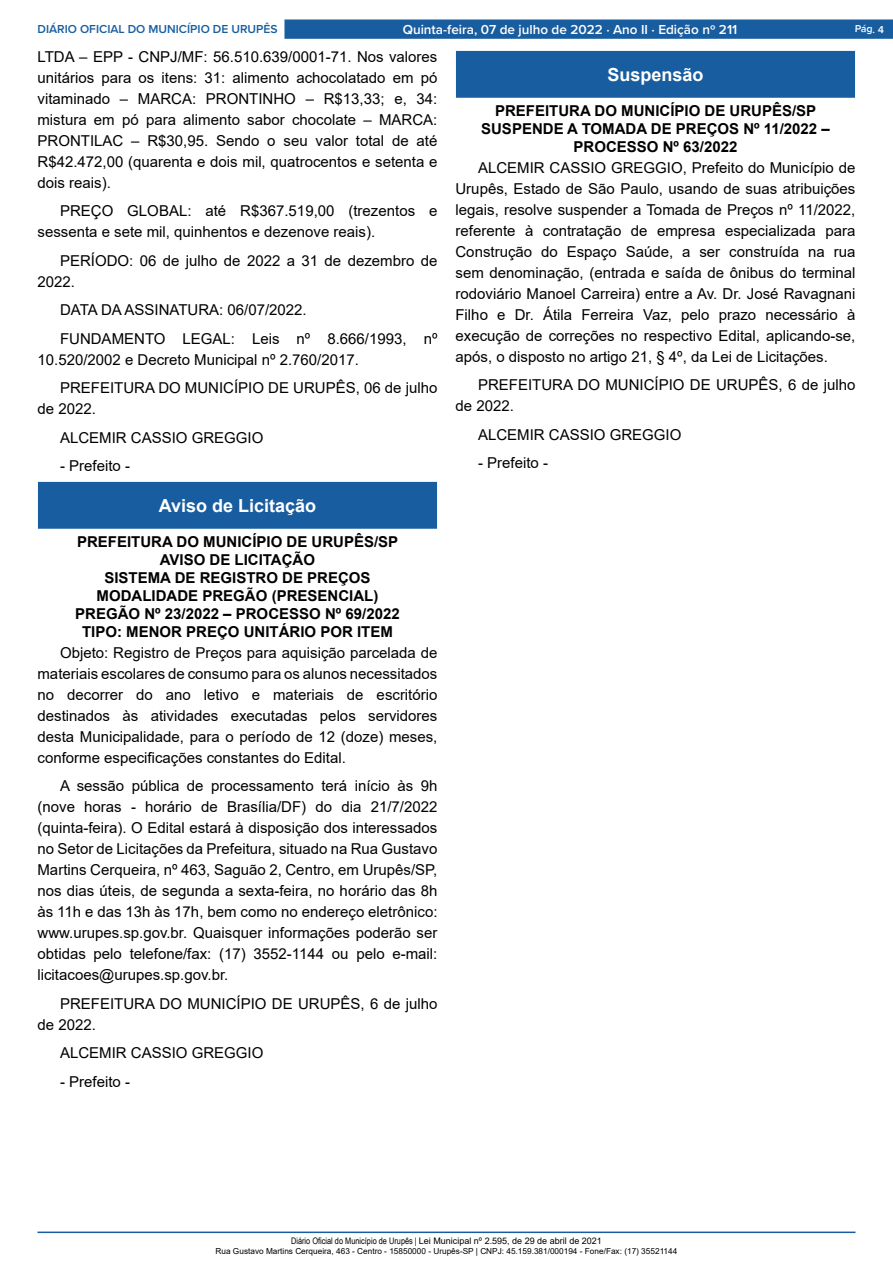
<style>
.page{position:relative;width:893px;height:1263px;background:#fff}
.page>*{position:absolute;margin:0;border:0;box-sizing:border-box;transform-origin:0 0}
.t1{font:700 18px "Arial";color:#fff}
._2_-_Corpo{font:15px/21px "Arial";color:#000}
._1_-_Cabeçalho{font:700 15px/18px "Arial";color:#000;text-align:center}
.t2{font:600 13.5px "Proxima Nova";color:#fff}
.t3{font:600 12px "Proxima Nova";color:#185da0}
.t4{font:600 10.5px "Proxima Nova";color:#fff}
.t5{font:9px "Arial";color:#000}
.t6{font:8.25px "Arial";color:#000}
.s1{font-family:"Arial Narrow"}
</style>
<div class="page">
<hr style="left:38px;top:1231px;width:817px;height:2px;background:#185da0">
<div style="left:284px;top:19px;width:609px;height:20px;background:#185da0;border:1px solid #185da0"></div>
<div style="left:39px;top:482px;width:397px;height:46px;background:#185da0"></div>
<div style="left:38px;top:482px;width:399px;height:47px;border:1px solid #185da0"></div>
<div style="left:456px;top:51px;width:398px;height:46px;background:#185da0"></div>
<div style="left:456px;top:51px;width:399px;height:47px;border:1px solid #185da0"></div>
<p class="t3" style="left:38px;top:20px;width:242px">DIÁRIO OFICIAL DO MUNICÍPIO DE URUPÊS</p>
<p class="t2" style="left:403px;top:19px;width:336px">Quinta-feira, 07 de julho de 2022 ⋅ Ano II ⋅ Edição nº 211</p>
<p class="t4" style="left:855px;top:21px;width:31px;rotate:2deg">Pág. 4</p>
<p class="_2_-_Corpo" style="left:38px;top:46px;width:401px;text-align:justify">LTDA – EPP - CNPJ/MF: 56.510.639/0001-71. Nos valores unitários para os itens: 31: alimento achocolatado em pó vitaminado – MARCA: PRONTINHO – R$13,33; e, 34: mistura em pó para alimento sabor chocolate – MARCA:<br>PRONTILAC – R$30,95. Sendo o seu valor total de até R$42.472,00 (quarenta e dois mil, quatrocentos e setenta e dois reais).</p>
<p class="_2_-_Corpo" style="left:38px;top:200px;width:401px;text-indent:22px">PREÇO GLOBAL: até R$367.519,00 (trezentos e sessenta e sete mil, quinhentos e dezenove reais).</p>
<p class="_2_-_Corpo" style="left:38px;top:250px;width:401px;text-indent:22px">PERÍODO: 06 de julho de 2022 a 31 de dezembro de<br>2022.</p>
<p class="_2_-_Corpo" style="left:60px;top:299px;width:248px">DATA DA ASSINATURA: 06/07/2022.</p>
<p class="_2_-_Corpo" style="left:38px;top:328px;width:401px;text-indent:22px">FUNDAMENTO LEGAL: Leis nº 8.666/1993, nº<br>10.520/2002 e Decreto Municipal nº 2.760/2017.</p>
<p class="_2_-_Corpo" style="left:38px;top:377px;width:401px;text-indent:22px">PREFEITURA DO MUNICÍPIO DE URUPÊS, 06 de julho de 2022.</p>
<p class="_2_-_Corpo" style="left:60px;top:427px;width:205px">ALCEMIR CASSIO GREGGIO</p>
<p class="_2_-_Corpo" style="left:60px;top:455px;width:72px">- Prefeito -</p>
<p class="t1" style="left:159px;top:493px;width:159px">Aviso de Licitação</p>
<p class="_1_-_Cabeçalho" style="left:77px;top:533px;width:323px">PREFEITURA DO MUNICÍPIO DE URUPÊS/SP</p>
<p class="_1_-_Cabeçalho" style="left:160px;top:551px;width:157px">AVISO DE LICITAÇÃO</p>
<p class="_1_-_Cabeçalho" style="left:104px;top:569px;width:268px">SISTEMA DE REGISTRO DE PREÇOS</p>
<p class="_1_-_Cabeçalho" style="left:97px;top:587px;width:283px">MODALIDADE PREGÃO (PRESENCIAL)</p>
<p class="_1_-_Cabeçalho" style="left:75px;top:605px;width:326px">PREGÃO Nº 23/2022 – PROCESSO Nº 69/2022</p>
<p class="_1_-_Cabeçalho" style="left:82px;top:623px;width:312px">TIPO: MENOR PREÇO UNITÁRIO POR ITEM</p>
<p class="_2_-_Corpo" style="left:38px;top:642px;width:401px;text-align:justify;text-indent:22px">Objeto: Registro de Preços para aquisição parcelada de materiais escolares de consumo para os alunos necessitados no decorrer do ano letivo e materiais de escritório destinados às atividades executadas pelos servidores desta Municipalidade, para o período de 12 (doze) meses, conforme especificações constantes do Edital.</p>
<p class="_2_-_Corpo" style="left:38px;top:775px;width:401px;text-align:justify;text-indent:22px">A sessão pública de processamento terá início às 9h (nove horas - horário de Brasília/DF) do dia 21/7/2022 (quinta-feira). O Edital estará à disposição dos interessados no Setor de Licitações da Prefeitura, situado na Rua Gustavo Martins Cerqueira, nº 463, Saguão 2, Centro, em Urupês/SP, nos dias úteis, de segunda a sexta-feira, no horário das 8h às 11h e das 13h às 17h, bem como no endereço eletrônico: www.urupes.sp.gov.br. Quaisquer informações poderão ser obtidas pelo telefone/fax: (17) 3552-1144 ou pelo e-mail: licitacoes@urupes.sp.gov.br.</p>
<p class="_2_-_Corpo" style="left:38px;top:993px;width:401px;text-indent:22px">PREFEITURA DO MUNICÍPIO DE URUPÊS, 6 de julho de 2022.</p>
<p class="_2_-_Corpo" style="left:60px;top:1042px;width:205px">ALCEMIR CASSIO GREGGIO</p>
<p class="_2_-_Corpo" style="left:60px;top:1071px;width:72px">- Prefeito -</p>
<p class="t1" style="left:607px;top:62px;width:98px">Suspensão</p>
<p class="_1_-_Cabeçalho" style="left:495px;top:102px;width:323px">PREFEITURA DO MUNICÍPIO DE URUPÊS/SP</p>
<p class="_1_-_Cabeçalho" style="left:481px;top:120px;width:350px">SUSPENDE A TOMADA DE PREÇOS Nº 11/2022 –<br>PROCESSO Nº 63/2022</p>
<p class="_2_-_Corpo" style="left:455px;top:157px;width:401px;text-align:justify;text-indent:22px">ALCEMIR CASSIO GREGGIO, Prefeito do Município de Urupês, Estado de São Paulo, usando de suas atribuições legais, resolve suspender a Tomada de Preços nº 11/2022, referente à contratação de empresa especializada para Construção do Espaço Saúde, a ser construída na rua sem denominação, (entrada e saída de ônibus do terminal rodoviário Manoel Carreira) entre a Av. Dr. José Ravagnani Filho e Dr. Átila Ferreira Vaz, pelo prazo necessário à execução de correções no respectivo Edital, aplicando-se, após, o disposto no artigo 21, § 4º, da Lei de Licitações.</p>
<p class="_2_-_Corpo" style="left:455px;top:374px;width:401px;text-indent:22px">PREFEITURA DO MUNICÍPIO DE URUPÊS, 6 de julho de 2022.</p>
<p class="_2_-_Corpo" style="left:478px;top:424px;width:205px">ALCEMIR CASSIO GREGGIO</p>
<p class="_2_-_Corpo" style="left:478px;top:452px;width:72px">- Prefeito -</p>
<p class="t5" style="left:291px;top:1235px;width:312px"><span class="s1">Diário Oficial do Município de Urupês |</span> Lei Municipal nº 2.595, de 29 de abril de 2021</p>
<p class="t6" style="left:216px;top:1245px;width:463px">Rua Gustavo Martins Cerqueira, 463 - Centro - 15850000 - Urupês-SP | CNPJ: 45.159.381/000194 - Fone/Fax: (17) 35521144</p>
</div>
